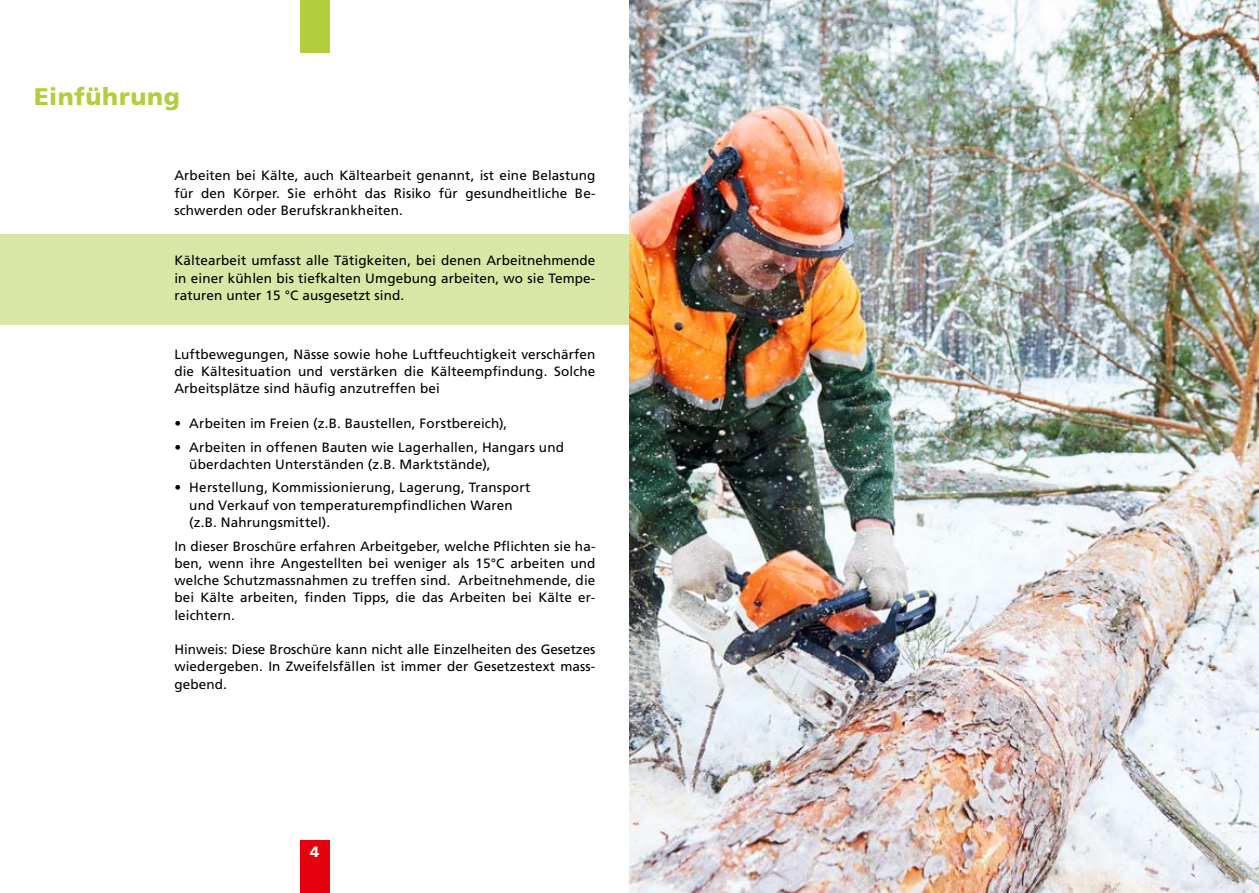
<style>
.page{position:relative;width:1259px;height:893px;background:#fff}
.page>*{position:absolute;margin:0;border:0;box-sizing:border-box;transform-origin:0 0}
.t1{font:900 24px "Frutiger LT Pro";letter-spacing:.03em;color:#b2ce3c}
.t2{font:900 15px "Frutiger LT Pro";color:#fff}
.t3{font:13.5px/17.2px "Frutiger LT Pro";letter-spacing:.01em;color:#000;text-align:justify}
</style>
<div class="page">
<div style="left:0;top:234px;width:629px;height:90px;background:#d8e7a5"></div>
<div style="left:300px;top:0;width:30px;height:53px;background:#b2ce3c"></div>
<div style="left:300px;top:840px;width:30px;height:53px;background:#e7000e"></div>
<img style="left:629px;top:0;width:630px;height:893px">
<h1 class="t1" style="left:34px;top:82px;width:147px">Einführung</h1>
<p class="t3" style="left:174px;top:167px;width:422px">Arbeiten bei Kälte, auch Kältearbeit genannt, ist eine Belastung für den Körper. Sie erhöht das Risiko für gesundheitliche Be&shy;schwerden oder Berufskrankheiten.</p>
<p class="t3" style="left:174px;top:252px;width:422px">Kältearbeit umfasst alle Tätigkeiten, bei denen Arbeitnehmende in einer kühlen bis tiefkalten Umgebung arbeiten, wo sie Tempe&shy;raturen unter 15 °C ausgesetzt sind.</p>
<p class="t3" style="left:174px;top:346px;width:422px">Luftbewegungen, Nässe sowie hohe Luftfeuchtigkeit verschärfen die Kältesituation und verstärken die Kälteempfindung. Solche Arbeitsplätze sind häufig anzutreffen bei</p>
<p class="t3" style="left:174px;top:415px;width:334px">• Arbeiten im Freien (z.B. Baustellen, Forstbereich),</p>
<p class="t3" style="left:189px;top:438px;width:376px;text-indent:-15px">• Arbeiten in offenen Bauten wie Lagerhallen, Hangars und überdachten Unterständen (z.B. Marktstände),</p>
<p class="t3" style="left:189px;top:479px;width:343px;text-align:left;text-indent:-15px">• Herstellung, Kommissionierung, Lagerung, Transport und Verkauf von temperaturempfindlichen Waren (z.B. Nahrungsmittel).</p>
<p class="t3" style="left:174px;top:537px;width:422px">In dieser Broschüre erfahren Arbeitgeber, welche Pflichten sie ha&shy;ben, wenn ihre Angestellten bei weniger als 15°C arbeiten und welche Schutzmassnahmen zu treffen sind. Arbeitnehmende, die bei Kälte arbeiten, finden Tipps, die das Arbeiten bei Kälte er&shy;leichtern.</p>
<p class="t3" style="left:174px;top:641px;width:422px">Hinweis: Diese Broschüre kann nicht alle Einzelheiten des Gesetzes wiedergeben. In Zweifelsfällen ist immer der Gesetzestext mass&shy;gebend.</p>
<p class="t2" style="left:310px;top:843px;width:11px">4</p>
</div>
